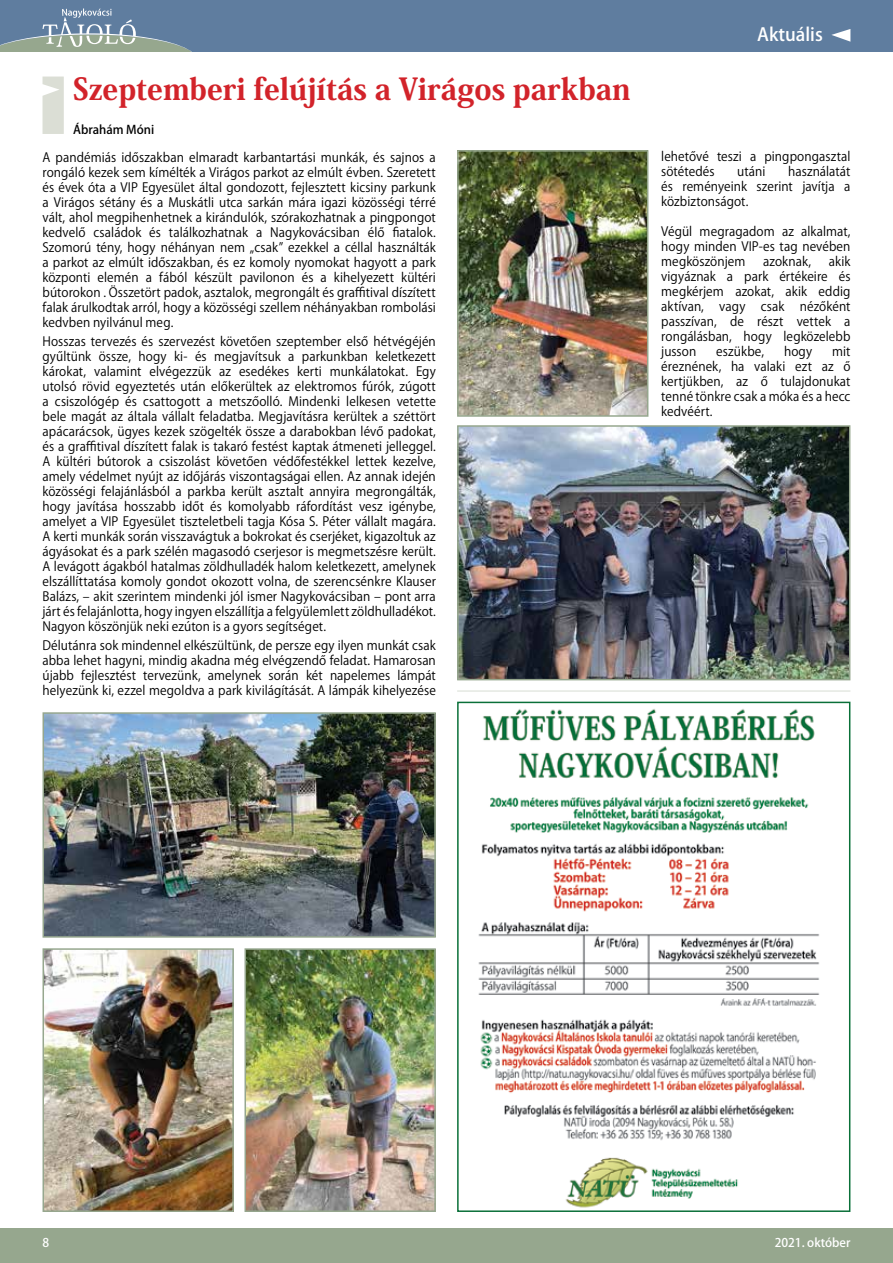
<style>
.page{position:relative;width:893px;height:1263px;background:#fff}
.page>*{position:absolute;margin:0;border:0;box-sizing:border-box;transform-origin:0 0}
.t1{font:800 30px "Koz Min Pr 6 N";color:#d2232a}
.t2{font:500 18px "Koz Go Pr 6 N";color:#fff}
.t3{font:12.75px/15px "Koz Go Pr 6 N";letter-spacing:.005em;color:#000;text-align:justify;scale:.95 1}
.t4{font:500 12px "Koz Go Pr 6 N";color:#fff}
.t5{font:500 12px "Koz Go Pr 6 N";color:#000}
</style>
<div class="page">
<div style="left:0;top:0;width:893px;height:51px;background:#5f7d9f"></div>
<svg style="left:831px;top:29px;width:19px;height:13px"></svg>
<svg style="left:0;top:9px;width:191px;height:42px"></svg>
<div style="left:0;top:1229px;width:893px;height:34px;background:#96a78e"></div>
<svg style="left:43px;top:77px;width:21px;height:57px"></svg>
<img style="left:460px;top:153px;width:185px;height:261px">
<div style="left:457px;top:150px;width:191px;height:267px;border:2px solid #96a78e"></div>
<img style="left:46px;top:715px;width:387px;height:220px">
<div style="left:43px;top:712px;width:393px;height:226px;border:2px solid #96a78e"></div>
<img style="left:478px;top:709px;width:342px;height:499px">
<div style="left:457px;top:702px;width:393px;height:510px;border:2px solid #0a7039"></div>
<img style="left:460px;top:428px;width:387px;height:249px">
<div style="left:457px;top:425px;width:393px;height:255px;border:2px solid #96a78e"></div>
<img style="left:46px;top:951px;width:185px;height:258px">
<div style="left:43px;top:948px;width:191px;height:264px;border:2px solid #96a78e"></div>
<img style="left:247px;top:951px;width:186px;height:258px">
<div style="left:244px;top:948px;width:192px;height:264px;border:2px solid #96a78e"></div>
<hr style="left:457px;top:691px;width:393px;height:1px;background:#96a78e">
<h1 class="t1" style="left:73px;top:72px;width:559px">Szeptemberi felújítás a Virágos parkban</h1>
<p class="t5" style="left:73px;top:123px;width:83px">Ábrahám Móni</p>
<p class="t3" style="left:43px;top:150px;width:416px">A pandémiás időszakban elmaradt karbantartási munkák, és sajnos a rongáló kezek sem kímélték a Virágos parkot az elmúlt évben. Szeretett és évek óta a VIP Egyesület által gondozott, fejlesztett kicsiny parkunk a Virágos sétány és a Muskátli utca sarkán mára igazi közösségi térré vált, ahol megpihenhetnek a kirándulók, szórakozhatnak a pingpongot kedvelő családok és találkozhatnak a Nagykovácsiban élő fiatalok.<br>Szomorú tény, hogy néhányan nem „csak” ezekkel a céllal használták a parkot az elmúlt időszakban, és ez komoly nyomokat hagyott a park központi elemén a fából készült pavilonon és a kihelyezett kültéri bútorokon . Összetört padok, asztalok, megrongált és graffitival díszített falak árulkodtak arról, hogy a közösségi szellem néhányakban rombolási kedvben nyilvánul meg.</p>
<p class="t3" style="left:43px;top:334px;width:416px">Hosszas tervezés és szervezést követően szeptember első hétvégéjén gyűltünk össze, hogy ki- és megjavítsuk a parkunkban keletkezett károkat, valamint elvégezzük az esedékes kerti munkálatokat. Egy utolsó rövid egyeztetés után előkerültek az elektromos fúrók, zúgott a csiszológép és csattogott a metszőolló. Mindenki lelkesen vetette bele magát az általa vállalt feladatba. Megjavításra kerültek a széttört apácarácsok, ügyes kezek szögelték össze a darabokban lévő padokat, és a graffitival díszített falak is takaró festést kaptak átmeneti jelleggel.<br>A kültéri bútorok a csiszolást követően védőfestékkel lettek kezelve, amely védelmet nyújt az időjárás viszontagságai ellen. Az annak idején közösségi felajánlásból a parkba került asztalt annyira megrongálták, hogy javítása hosszabb időt és komolyabb ráfordítást vesz igénybe, amelyet a VIP Egyesület tiszteletbeli tagja Kósa S. Péter vállalt magára.<br>A kerti munkák során visszavágtuk a bokrokat és cserjéket, kigazoltuk az ágyásokat és a park szélén magasodó cserjesor is megmetszésre került.<br>A levágott ágakból hatalmas zöldhulladék halom keletkezett, amelynek elszállíttatása komoly gondot okozott volna, de szerencsénkre Klauser Balázs, – akit szerintem mindenki jól ismer Nagykovácsiban – pont arra járt és felajánlotta, hogy ingyen elszállítja a felgyülemlett zöldhulladékot.<br>Nagyon köszönjük neki ezúton is a gyors segítséget.</p>
<p class="t3" style="left:43px;top:638px;width:416px">Délutánra sok mindennel elkészültünk, de persze egy ilyen munkát csak abba lehet hagyni, mindig akadna még elvégzendő feladat. Hamarosan újabb fejlesztést tervezünk, amelynek során két napelemes lámpát helyezünk ki, ezzel megoldva a park kivilágítását. A lámpák kihelyezése</p>
<h2 class="t2" style="left:757px;top:25px;width:67px">Aktuális</h2>
<p class="t3" style="left:661px;top:149px;width:201px">lehetővé teszi a pingpongasztal sötétedés</p>
<p class="t3" style="left:661px;top:164px;width:201px;text-indent:127px">használatát és reményeink szerint javítja a közbiztonságot.</p>
<p class="t3" style="left:661px;top:224px;width:201px">Végül megragadom az alkalmat, hogy minden VIP-es tag nevében megköszönjem</p>
<p class="t3" style="left:737px;top:164px;width:31px">utáni</p>
<p class="t3" style="left:661px;top:254px;width:201px;text-indent:168px">akik vigyáznak a park értékeire és megkérjem azokat, akik eddig aktívan, vagy csak nézőként passzívan, de részt vettek a rongálásban, hogy legközelebb jusson</p>
<p class="t3" style="left:763px;top:254px;width:52px">azoknak,</p>
<p class="t3" style="left:716px;top:344px;width:52px">eszükbe,</p>
<p class="t3" style="left:784px;top:344px;width:31px">hogy</p>
<p class="t3" style="left:661px;top:344px;width:201px;text-indent:171px">mit éreznének, ha valaki ezt az ő kertjükben, az ő tulajdonukat tenné tönkre csak a móka és a hecc kedvéért.</p>
<p class="t4" style="left:43px;top:1236px;width:8px">8</p>
<p class="t4" style="left:775px;top:1236px;width:77px">2021. október</p>
<p class="t4" style="left:43px;top:1236px;width:8px">4</p>
<p class="t4" style="left:788px;top:1236px;width:63px">15 március</p>
</div>
